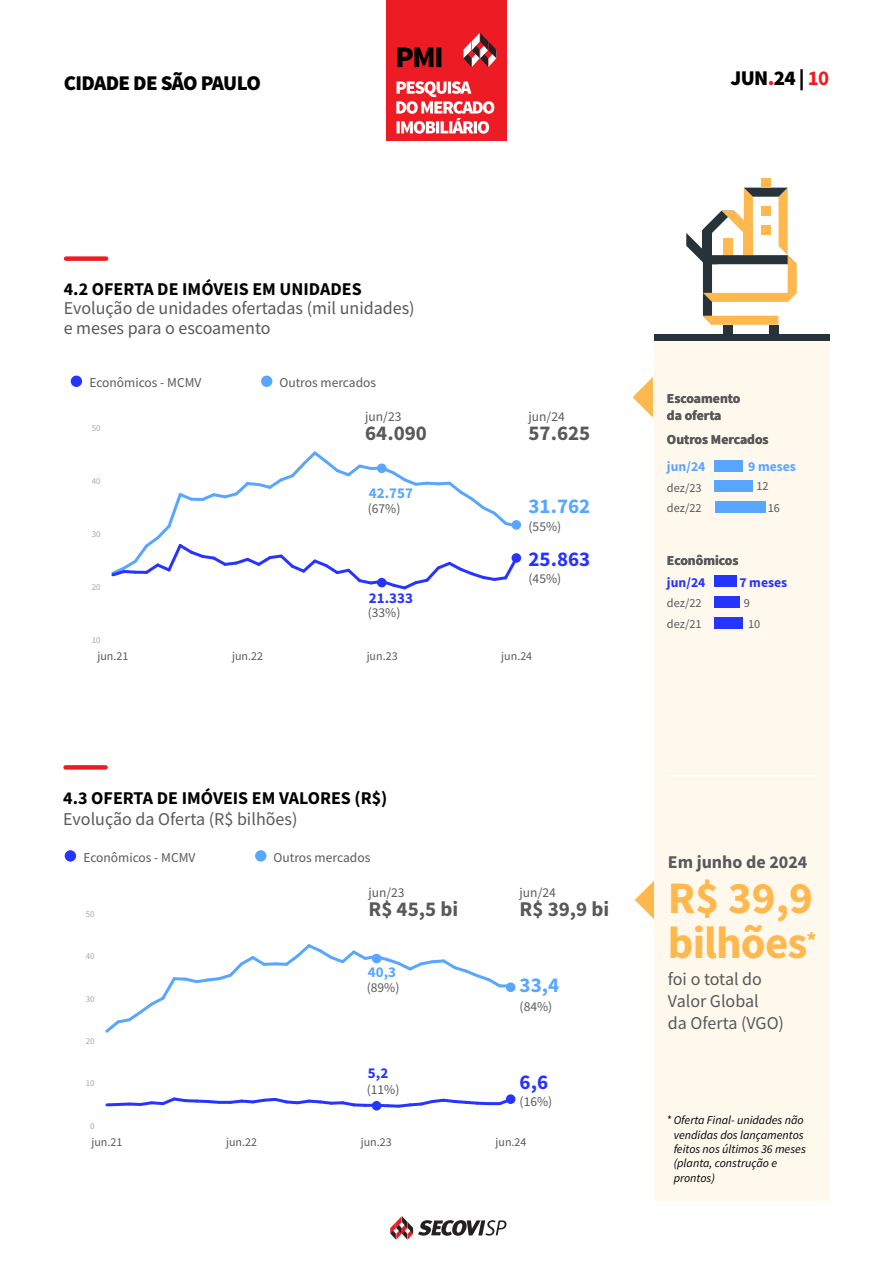
<style>
.page{position:relative;width:893px;height:1263px;background:#fff}
.page>*{position:absolute;margin:0;border:0;box-sizing:border-box;transform-origin:0 0}
.t1{font:700 45px/45px "Source Sans Pro";letter-spacing:-.02em;color:#ffb84d}
.t2{font:700 21px "Source Sans Pro";color:#58595b}
.t3{font:900 21px "Source Sans Pro";letter-spacing:-.03em;color:#000}
.t4{font:700 21px "Source Sans Pro";color:#59a6ff}
.t5{font:700 21px "Source Sans Pro";color:#2634ff}
.t6{font:18px/21.6px "Source Sans Pro";color:#58595b}
.t7{font:700 18px "Source Sans Pro";color:#000}
.t8{font:700 18px "Source Sans Pro";color:#58595b}
.t9{font:700 15px "Source Sans Pro";color:#59a6ff}
.t10{font:700 15px "Source Sans Pro";color:#2634ff}
.t11{font:700 13.65px/17.9px "Source Sans Pro";color:#58595b}
.t12{font:700 13.65px "Source Sans Pro";color:#59a6ff}
.t13{font:700 13.65px "Source Sans Pro";color:#2634ff}
.t14{font:13.5px "Source Sans Pro";color:#58595b}
.t15{font:12.3px "Source Sans Pro";color:#58595b}
.t16{font:italic 12px/14.4px "Source Sans Pro";color:#000}
.t17{font:12px "Source Sans Pro";color:#58595b}
.t18{font:9px "Source Sans Pro";color:#a7a9a9}
.s1{color:#ed1c24}
.s2{font-weight:700;color:#ed1c24}
</style>
<div class="page">
<div style="left:386px;top:0;width:120px;height:141px;background:#ed1c24"></div>
<svg style="left:463px;top:33px;width:33px;height:34px"></svg>
<svg style="left:396px;top:81px;width:98px;height:53px"></svg>
<svg style="left:397px;top:48px;width:44px;height:19px"></svg>
<svg style="left:390px;top:1216px;width:116px;height:24px"></svg>
<div style="left:66px;top:765px;width:40px;height:5px;background:#ed1c24"></div>
<svg style="left:635px;top:880px;width:19px;height:39px"></svg>
<div style="left:654px;top:334px;width:175px;height:866px;background:#fff8ed"></div>
<div style="left:654px;top:334px;width:175px;height:7px;background:#263338"></div>
<div style="left:761px;top:179px;width:9px;height:9px;background:#ffb84d"></div>
<div style="left:723px;top:325px;width:9px;height:9px;background:#263338"></div>
<div style="left:769px;top:325px;width:10px;height:9px;background:#263338"></div>
<svg style="left:686px;top:188px;width:111px;height:137px"></svg>
<div style="left:65px;top:850px;width:11px;height:12px;background:#2634ff;border-radius:50%"></div>
<div style="left:255px;top:850px;width:11px;height:12px;background:#59a6ff;border-radius:50%"></div>
<svg style="left:105px;top:956px;width:159px;height:77px"></svg>
<svg style="left:264px;top:962px;width:11px;height:4px"></svg>
<svg style="left:275px;top:962px;width:7px;height:4px"></svg>
<svg style="left:282px;top:944px;width:225px;height:46px"></svg>
<svg style="left:107px;top:1103px;width:11px;height:3px"></svg>
<svg style="left:118px;top:1102px;width:11px;height:4px"></svg>
<svg style="left:129px;top:1102px;width:8px;height:4px"></svg>
<svg style="left:137px;top:1097px;width:60px;height:9px"></svg>
<svg style="left:197px;top:1099px;width:8px;height:4px"></svg>
<svg style="left:205px;top:1097px;width:149px;height:10px"></svg>
<svg style="left:354px;top:1103px;width:11px;height:4px"></svg>
<svg style="left:365px;top:1104px;width:22px;height:3px"></svg>
<svg style="left:387px;top:1104px;width:8px;height:4px"></svg>
<svg style="left:395px;top:1096px;width:120px;height:12px"></svg>
<div style="left:506px;top:982px;width:9px;height:10px;background:#59a6ff;border-radius:50%"></div>
<div style="left:506px;top:1094px;width:9px;height:10px;background:#2634ff;border-radius:50%"></div>
<div style="left:372px;top:954px;width:9px;height:9px;background:#59a6ff;border-radius:50%"></div>
<div style="left:372px;top:1101px;width:9px;height:9px;background:#2634ff;border-radius:50%"></div>
<div style="left:66px;top:256px;width:40px;height:5px;background:#ed1c24"></div>
<svg style="left:632px;top:377px;width:21px;height:41px"></svg>
<div style="left:71px;top:376px;width:11px;height:11px;background:#2634ff;border-radius:50%"></div>
<div style="left:261px;top:376px;width:11px;height:11px;background:#59a6ff;border-radius:50%"></div>
<svg style="left:111px;top:451px;width:410px;height:139px"></svg>
<div style="left:511px;top:520px;width:10px;height:10px;background:#59a6ff;border-radius:50%"></div>
<div style="left:511px;top:553px;width:10px;height:10px;background:#2634ff;border-radius:50%"></div>
<div style="left:377px;top:463px;width:10px;height:10px;background:#59a6ff;border-radius:50%"></div>
<div style="left:377px;top:578px;width:10px;height:9px;background:#2634ff;border-radius:50%"></div>
<hr style="left:715px;top:633px;width:47px;height:1px;background:#fff">
<hr style="left:714px;top:571px;width:1px;height:62px;background:#fff">
<div style="left:715px;top:576px;width:22px;height:11px;background:#2634ff"></div>
<div style="left:715px;top:596px;width:25px;height:12px;background:#2634ff"></div>
<div style="left:715px;top:617px;width:28px;height:11px;background:#2634ff"></div>
<hr style="left:715px;top:517px;width:47px;height:1px;background:#fff">
<hr style="left:714px;top:455px;width:1px;height:62px;background:#fff">
<div style="left:715px;top:460px;width:28px;height:11px;background:#59a6ff"></div>
<div style="left:715px;top:480px;width:38px;height:12px;background:#59a6ff"></div>
<div style="left:715px;top:501px;width:50px;height:12px;background:#59a6ff"></div>
<hr style="left:666px;top:775px;width:150px;height:1px;background:#fff">
<p class="t3" style="left:64px;top:69px;width:199px">CIDADE DE SÃO PAULO</p>
<p class="t3" style="left:730px;top:63px;width:100px">JUN<span class="s1">.</span>24 | <span class="s2">10</span></p>
<p class="t7" style="left:64px;top:277px;width:299px">4.2 OFERTA DE IMÓVEIS EM UNIDADES</p>
<p class="t6" style="left:64px;top:298px;width:352px;line-height:19.5px">Evolução de unidades ofertadas (mil unidades) e meses para o escoamento</p>
<p class="t14" style="left:89px;top:374px;width:114px">Econômicos - MCMV</p>
<p class="t14" style="left:279px;top:374px;width:98px">Outros mercados</p>
<p class="t18" style="left:92px;top:422px;width:10px">50</p>
<p class="t18" style="left:92px;top:475px;width:10px">40</p>
<p class="t18" style="left:92px;top:528px;width:10px">30</p>
<p class="t18" style="left:92px;top:581px;width:10px">20</p>
<p class="t18" style="left:92px;top:634px;width:10px">10</p>
<p class="t14" style="left:365px;top:408px;width:38px">jun/23</p>
<p class="t2" style="left:365px;top:419px;width:63px">64.090</p>
<p class="t9" style="left:369px;top:483px;width:46px">42.757</p>
<p class="t14" style="left:368px;top:500px;width:34px">(67%)</p>
<p class="t10" style="left:369px;top:588px;width:46px">21.333</p>
<p class="t14" style="left:368px;top:604px;width:34px">(33%)</p>
<p class="t14" style="left:529px;top:408px;width:38px">jun/24</p>
<p class="t2" style="left:529px;top:419px;width:63px">57.625</p>
<p class="t4" style="left:529px;top:492px;width:63px">31.762</p>
<p class="t14" style="left:529px;top:518px;width:34px">(55%)</p>
<p class="t5" style="left:529px;top:545px;width:63px">25.863</p>
<p class="t14" style="left:529px;top:570px;width:34px">(45%)</p>
<p class="t17" style="left:97px;top:648px;width:32px">jun.21</p>
<p class="t17" style="left:232px;top:648px;width:32px">jun.22</p>
<p class="t17" style="left:367px;top:648px;width:32px">jun.23</p>
<p class="t17" style="left:501px;top:648px;width:32px">jun.24</p>
<p class="t7" style="left:63px;top:785px;width:326px">4.3 OFERTA DE IMÓVEIS EM VALORES (R$)</p>
<p class="t6" style="left:63px;top:808px;width:236px">Evolução da Oferta (R$ bilhões)</p>
<p class="t14" style="left:83px;top:849px;width:114px">Econômicos - MCMV</p>
<p class="t14" style="left:274px;top:849px;width:98px">Outros mercados</p>
<p class="t18" style="left:86px;top:908px;width:10px">50</p>
<p class="t18" style="left:86px;top:951px;width:10px">40</p>
<p class="t18" style="left:86px;top:993px;width:10px">30</p>
<p class="t18" style="left:86px;top:1035px;width:10px">20</p>
<p class="t18" style="left:86px;top:1078px;width:10px">10</p>
<p class="t18" style="left:90px;top:1120px;width:6px">0</p>
<p class="t14" style="left:368px;top:883px;width:38px">jun/23</p>
<p class="t2" style="left:368px;top:895px;width:91px">R$ 45,5 bi</p>
<p class="t9" style="left:368px;top:961px;width:30px">40,3</p>
<p class="t14" style="left:367px;top:979px;width:34px">(89%)</p>
<p class="t10" style="left:368px;top:1062px;width:22px">5,2</p>
<p class="t14" style="left:367px;top:1081px;width:34px">(11%)</p>
<p class="t14" style="left:520px;top:883px;width:38px">jun/24</p>
<p class="t2" style="left:520px;top:895px;width:91px">R$ 39,9 bi</p>
<p class="t4" style="left:520px;top:971px;width:41px">33,4</p>
<p class="t14" style="left:520px;top:997px;width:34px">(84%)</p>
<p class="t5" style="left:520px;top:1067px;width:30px">6,6</p>
<p class="t14" style="left:520px;top:1093px;width:34px">(16%)</p>
<p class="t17" style="left:91px;top:1134px;width:32px">jun.21</p>
<p class="t17" style="left:226px;top:1134px;width:32px">jun.22</p>
<p class="t17" style="left:361px;top:1134px;width:32px">jun.23</p>
<p class="t17" style="left:495px;top:1134px;width:32px">jun.24</p>
<p class="t11" style="left:667px;top:389px;width:75px">Escoamento da oferta</p>
<p class="t11" style="left:667px;top:430px;width:103px">Outros Mercados</p>
<p class="t12" style="left:667px;top:457px;width:40px">jun/24</p>
<p class="t12" style="left:748px;top:457px;width:49px">9 meses</p>
<p class="t15" style="left:667px;top:480px;width:36px">dez/23</p>
<p class="t15" style="left:756px;top:478px;width:14px">12</p>
<p class="t15" style="left:667px;top:500px;width:36px">dez/22</p>
<p class="t15" style="left:768px;top:500px;width:14px">16</p>
<p class="t11" style="left:667px;top:552px;width:73px">Econômicos</p>
<p class="t13" style="left:667px;top:573px;width:40px">jun/24</p>
<p class="t13" style="left:739px;top:573px;width:49px">7 meses</p>
<p class="t15" style="left:667px;top:595px;width:36px">dez/22</p>
<p class="t15" style="left:744px;top:595px;width:8px">9</p>
<p class="t15" style="left:667px;top:616px;width:36px">dez/21</p>
<p class="t15" style="left:748px;top:616px;width:14px">10</p>
<p class="t8" style="left:668px;top:850px;width:141px">Em junho de 2024</p>
<h1 class="t1" style="left:668px;top:875px;width:150px">R$ 39,9 bilhões<sup>*</sup></h1>
<p class="t6" style="left:668px;top:968px;width:118px">foi o total do<br>Valor Global<br>da Oferta (VGO)</p>
<p class="t16" style="left:674px;top:1113px;width:134px;text-indent:-7px">* Oferta Final- unidades não vendidas dos lançamentos feitos nos últimos 36 meses (planta, construção e prontos)</p>
</div>
